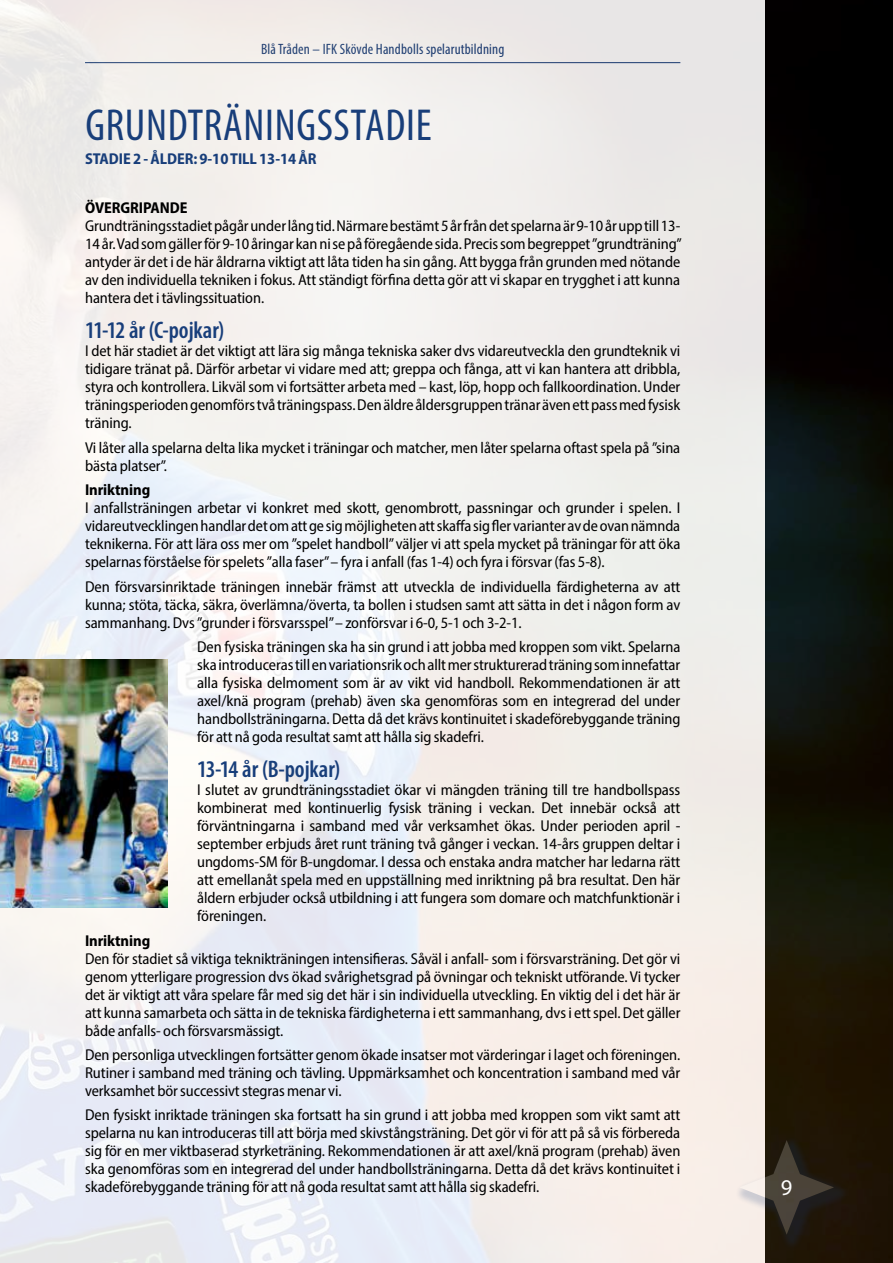
<style>
.page{position:relative;width:893px;height:1263px;background:#fff}
.page>*{position:absolute;margin:0;border:0;box-sizing:border-box;transform-origin:0 0}
.t1{font:condensed 45px "Myriad Pro";letter-spacing:.015em;color:#183e7a}
.t2{font:600 condensed 24px "Myriad Pro";letter-spacing:-.005em;color:#183e7a}
.t3{font:22.5px "Myriad Pro";color:#fff}
.t4{font:semi-condensed 15.75px/18px "Myriad Pro";letter-spacing:-.005em;color:#000;text-align:justify}
.t5{font:700 semi-condensed 15.75px "Myriad Pro";letter-spacing:-.005em;color:#000}
.t6{font:700 semi-condensed 15.75px "Myriad Pro";letter-spacing:-.005em;color:#183e7a}
.t7{font:condensed 15px "Myriad Pro";letter-spacing:.01em;color:#183e7a}
</style>
<div class="page">
<img style="left:0;top:0;width:765px;height:1263px">
<svg style="left:765px;top:0;width:128px;height:1263px;background:#0e0d06"></svg>
<svg style="left:735px;top:1136px;width:115px;height:114px;background:#51473b"></svg>
<svg style="left:739px;top:1140px;width:95px;height:95px;background:#645c53"></svg>
<img style="left:0;top:659px;width:167px;height:248px">
<p class="t7" style="left:261px;top:40px;width:245px">Blå Tråden – IFK Skövde Handbolls spelarutbildning</p>
<h1 class="t1" style="left:85px;top:98px;width:348px">GRUNDTRÄNINGSSTADIE</h1>
<p class="t6" style="left:85px;top:149px;width:233px">STADIE 2 - ÅLDER: 9-10 TILL 13-14 ÅR</p>
<p class="t5" style="left:85px;top:198px;width:104px">ÖVERGRIPANDE</p>
<p class="t4" style="left:85px;top:217px;width:598px">Grundträningsstadiet pågår under lång tid. Närmare bestämt 5 år från det spelarna är 9-10 år upp till 13- 14 år. Vad som gäller för 9-10 åringar kan ni se på föregående sida. Precis som begreppet ”grundträning” antyder är det i de här åldrarna viktigt att låta tiden ha sin gång. Att bygga från grunden med nötande av den individuella tekniken i fokus. Att ständigt förfina detta gör att vi skapar en trygghet i att kunna hantera det i tävlingssituation.</p>
<h2 class="t2" style="left:85px;top:316px;width:141px">11-12 år (C-pojkar)</h2>
<p class="t4" style="left:85px;top:342px;width:597px">I det här stadiet är det viktigt att lära sig många tekniska saker dvs vidareutveckla den grundteknik vi tidigare tränat på. Därför arbetar vi vidare med att; greppa och fånga, att vi kan hantera att dribbla, styra och kontrollera. Likväl som vi fortsätter arbeta med – kast, löp, hopp och fallkoordination. Under träningsperioden genomförs två träningspass. Den äldre åldersgruppen tränar även ett pass med fysisk träning.</p>
<p class="t4" style="left:85px;top:438px;width:597px">Vi låter alla spelarna delta lika mycket i träningar och matcher, men låter spelarna oftast spela på ”sina bästa platser”.</p>
<p class="t5" style="left:85px;top:480px;width:67px">Inriktning</p>
<p class="t4" style="left:85px;top:499px;width:597px">I anfallsträningen arbetar vi konkret med skott, genombrott, passningar och grunder i spelen. I vidareutvecklingen handlar det om att ge sig möjligheten att skaffa sig fler varianter av de ovan nämnda teknikerna. För att lära oss mer om ”spelet handboll” väljer vi att spela mycket på träningar för att öka spelarnas förståelse för spelets ”alla faser” – fyra i anfall (fas 1-4) och fyra i försvar (fas 5-8).</p>
<p class="t4" style="left:85px;top:577px;width:597px">Den försvarsinriktade träningen innebär främst att utveckla de individuella färdigheterna av att kunna; stöta, täcka, säkra, överlämna/överta, ta bollen i studsen samt att sätta in det i någon form av sammanhang. Dvs ”grunder i försvarsspel” – zonförsvar i 6-0, 5-1 och 3-2-1.</p>
<p class="t4" style="left:197px;top:637px;width:485px">Den fysiska träningen ska ha sin grund i att jobba med kroppen som vikt. Spelarna ska introduceras till en variationsrik och allt mer strukturerad träning som innefattar alla fysiska delmoment som är av vikt vid handboll. Rekommendationen är att axel/knä program (prehab) även ska genomföras som en integrerad del under handbollsträningarna. Detta då det krävs kontinuitet i skadeförebyggande träning för att nå goda resultat samt att hålla sig skadefri.</p>
<h2 class="t2" style="left:197px;top:754px;width:145px">13-14 år (B-pojkar)</h2>
<p class="t4" style="left:197px;top:781px;width:485px">I slutet av grundträningsstadiet ökar vi mängden träning till tre handbollspass kombinerat med kontinuerlig fysisk träning i veckan. Det innebär också att förväntningarna i samband med vår verksamhet ökas. Under perioden april - september erbjuds året runt träning två gånger i veckan. 14-års gruppen deltar i ungdoms-SM för B-ungdomar. I dessa och enstaka andra matcher har ledarna rätt att emellanåt spela med en uppställning med inriktning på bra resultat. Den här åldern erbjuder också utbildning i att fungera som domare och matchfunktionär i föreningen.</p>
<p class="t5" style="left:85px;top:930px;width:67px">Inriktning</p>
<p class="t4" style="left:85px;top:949px;width:597px">Den för stadiet så viktiga teknikträningen intensifieras. Såväl i anfall- som i försvarsträning. Det gör vi genom ytterligare progression dvs ökad svårighetsgrad på övningar och tekniskt utförande. Vi tycker det är viktigt att våra spelare får med sig det här i sin individuella utveckling. En viktig del i det här är att kunna samarbeta och sätta in de tekniska färdigheterna i ett sammanhang, dvs i ett spel. Det gäller både anfalls- och försvarsmässigt.</p>
<p class="t4" style="left:85px;top:1045px;width:597px">Den personliga utvecklingen fortsätter genom ökade insatser mot värderingar i laget och föreningen.<br>Rutiner i samband med träning och tävling. Uppmärksamhet och koncentration i samband med vår verksamhet bör successivt stegras menar vi.</p>
<p class="t4" style="left:85px;top:1106px;width:597px">Den fysiskt inriktade träningen ska fortsatt ha sin grund i att jobba med kroppen som vikt samt att spelarna nu kan introduceras till att börja med skivstångsträning. Det gör vi för att på så vis förbereda sig för en mer viktbaserad styrketräning. Rekommendationen är att axel/knä program (prehab) även ska genomföras som en integrerad del under handbollsträningarna. Detta då det krävs kontinuitet i skadeförebyggande träning för att nå goda resultat samt att hålla sig skadefri.</p>
<h3 class="t3" style="left:781px;top:1173px;width:13px">9</h3>
</div>
